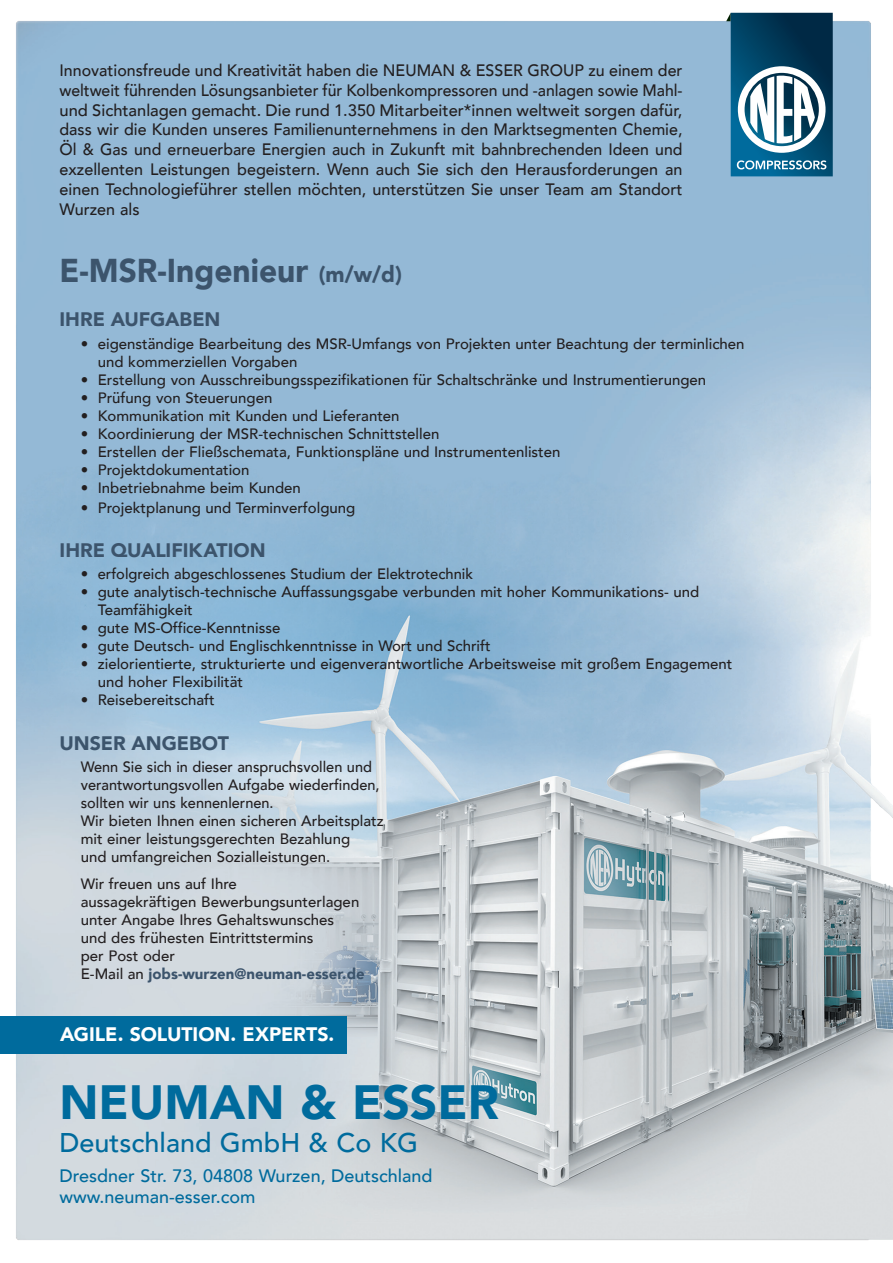
<style>
.page{position:relative;width:893px;height:1263px;background:#fff}
.page>*{position:absolute;margin:0;border:0;box-sizing:border-box;transform-origin:0 0}
.t1{font:900 48px "Avenir";color:#006b9d}
.Beruf{font:900 33px "Avenir";color:#3c546c;scale:.96 1}
._2__zeile_Neuman___E{font:500 27px "Avenir";color:#006b9d}
.graue_Titel{font:900 19.5px "Avenir";color:#3c546c}
.graue_Titel-2{font:900 19.5px "Avenir";color:#fff}
.Adresse{font:500 18px "Avenir";color:#006b9d}
.Kopf_Text{font:500 16.5px/19.8px "Avenir";color:#231f20;text-align:justify}
.normal_mit_Einzug{font:500 15px/18px "Avenir";color:#231f20}
.Normal_ohne_Einzug{font:500 15px/18px "Avenir";color:#231f20}
.s1{font-size:22.5px}
.s2{font-weight:900;color:#3c546c}
</style>
<div class="page">
<img style="left:16px;top:12px;width:877px;height:1228px">
<div style="left:0;top:1016px;width:346px;height:38px;background:#006b9d"></div>
<svg style="left:726px;top:13px;width:107px;height:163px"></svg>
<p class="Kopf_Text" style="left:60px;top:59px;width:624px">Innovationsfreude und Kreativität haben die NEUMAN &amp; ESSER GROUP zu einem der weltweit führenden Lösungsanbieter für Kolbenkompressoren und -anlagen sowie Mahl&shy;und Sichtanlagen gemacht. Die rund 1.350 Mitarbeiter*innen weltweit sorgen dafür, dass wir die Kunden unseres Familienunternehmens in den Marktsegmenten Chemie, Öl &amp; Gas und erneuerbare Energien auch in Zukunft mit bahnbrechenden Ideen und exzellenten Leistungen begeistern. Wenn auch Sie sich den Herausforderungen an einen Technologieführer stellen möchten, unterstützen Sie unser Team am Standort Wurzen als</p>
<p class="Beruf" style="left:60px;top:242px;width:358px">E-MSR-Ingenieur <span class="s1">(m/w/d)</span></p>
<p class="graue_Titel" style="left:60px;top:303px;width:162px">IHRE AUFGABEN</p>
<p class="normal_mit_Einzug" style="left:98px;top:334px;width:648px;text-indent:-17px">• eigenständige Bearbeitung des MSR-Umfangs von Projekten unter Beachtung der terminlichen und kommerziellen Vorgaben</p>
<p class="normal_mit_Einzug" style="left:81px;top:370px;width:627px">• Erstellung von Ausschreibungsspezifikationen für Schaltschränke und Instrumentierungen</p>
<p class="normal_mit_Einzug" style="left:81px;top:388px;width:193px">• Prüfung von Steuerungen</p>
<p class="normal_mit_Einzug" style="left:81px;top:406px;width:320px">• Kommunikation mit Kunden und Lieferanten</p>
<p class="normal_mit_Einzug" style="left:81px;top:424px;width:360px">• Koordinierung der MSR-technischen Schnittstellen</p>
<p class="normal_mit_Einzug" style="left:81px;top:442px;width:481px">• Erstellen der Fließschemata, Funktionspläne und Instrumentenlisten</p>
<p class="normal_mit_Einzug" style="left:81px;top:460px;width:170px">• Projektdokumentation</p>
<p class="normal_mit_Einzug" style="left:81px;top:478px;width:222px">• Inbetriebnahme beim Kunden</p>
<p class="normal_mit_Einzug" style="left:81px;top:497px;width:276px">• Projektplanung und Terminverfolgung</p>
<p class="graue_Titel" style="left:60px;top:534px;width:208px">IHRE QUALIFIKATION</p>
<p class="normal_mit_Einzug" style="left:81px;top:564px;width:394px">• erfolgreich abgeschlossenes Studium der Elektrotechnik</p>
<p class="normal_mit_Einzug" style="left:98px;top:582px;width:603px;text-indent:-17px">• gute analytisch-technische Auffassungsgabe verbunden mit hoher Kommunikations- und<br>Teamfähigkeit</p>
<p class="normal_mit_Einzug" style="left:81px;top:618px;width:201px">• gute MS-Office-Kenntnisse</p>
<p class="normal_mit_Einzug" style="left:81px;top:636px;width:411px">• gute Deutsch- und Englischkenntnisse in Wort und Schrift</p>
<p class="normal_mit_Einzug" style="left:98px;top:654px;width:636px;text-indent:-17px">• zielorientierte, strukturierte und eigenverantwortliche Arbeitsweise mit großem Engagement und hoher Flexibilität</p>
<p class="normal_mit_Einzug" style="left:81px;top:690px;width:135px">• Reisebereitschaft</p>
<p class="graue_Titel" style="left:60px;top:727px;width:171px">UNSER ANGEBOT</p>
<p class="Normal_ohne_Einzug" style="left:81px;top:757px;width:304px">Wenn Sie sich in dieser anspruchsvollen und verantwortungsvollen Aufgabe wiederfinden, sollten wir uns kennenlernen.<br>Wir bieten Ihnen einen sicheren Arbeitsplatz mit einer leistungsgerechten Bezahlung<br>und umfangreichen Sozialleistungen.</p>
<p class="Normal_ohne_Einzug" style="left:81px;top:874px;width:285px">Wir freuen uns auf Ihre<br>aussagekräftigen Bewerbungsunterlagen unter Angabe Ihres Gehaltswunsches<br>und des frühesten Eintrittstermins<br>per Post oder<br>E-Mail an <span class="s2">jobs-wurzen@neuman-esser.de</span></p>
<p class="graue_Titel-2" style="left:60px;top:1018px;width:276px">AGILE. SOLUTION. EXPERTS.</p>
<p class="t1" style="left:60px;top:1061px;width:441px">NEUMAN &amp; ESSER</p>
<p class="_2__zeile_Neuman___E" style="left:60px;top:1119px;width:360px">Deutschland GmbH &amp; Co KG</p>
<p class="Adresse" style="left:60px;top:1160px;width:374px">Dresdner Str. 73, 04808 Wurzen, Deutschland</p>
<p class="Adresse" style="left:60px;top:1181px;width:198px">www.neuman-esser.com</p>
</div>
